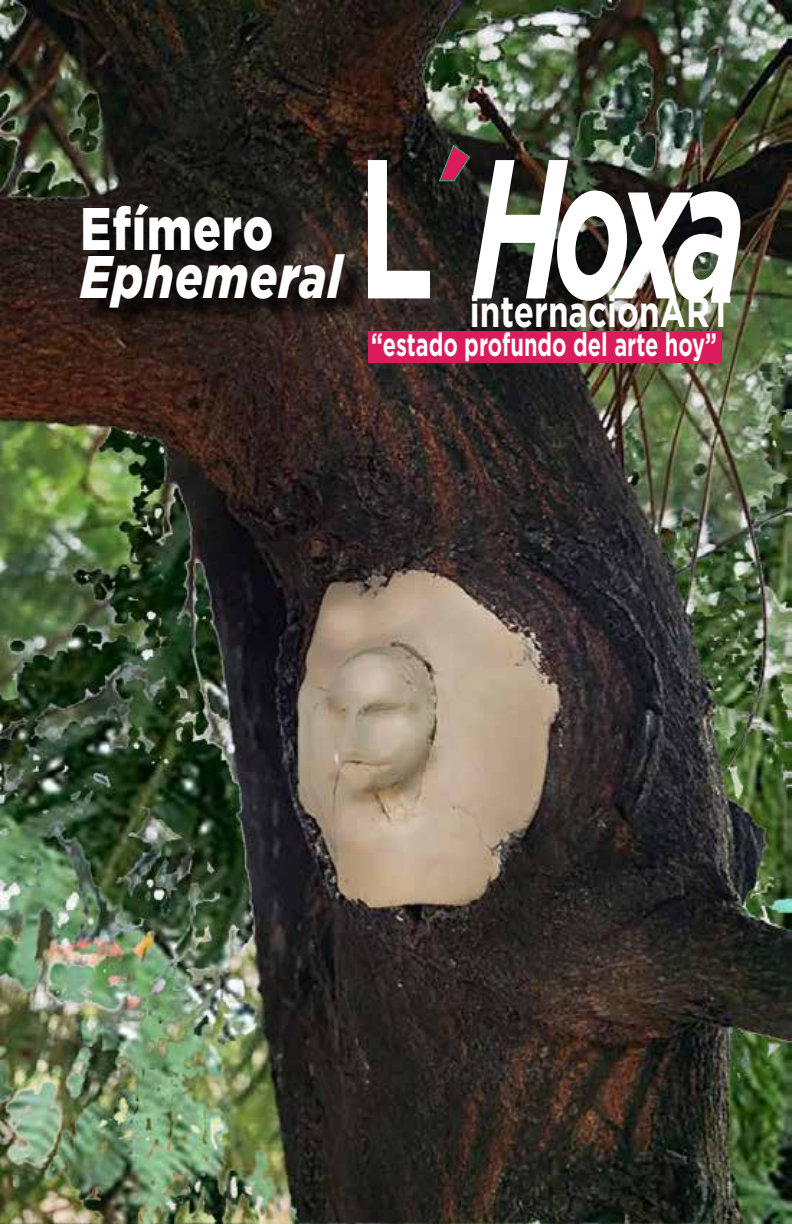
<style>
.page{position:relative;width:792px;height:1224px;background:#fff}
.page>*{position:absolute;margin:0;border:0;box-sizing:border-box;transform-origin:0 0}
.t1{font:italic 700 197.6px "Gotham";color:#fff;scale:.62 1}
.t2{font:italic 900 60px "Gotham";letter-spacing:.025em;color:#fff;scale:.77 1}
.t3{font:900 60px "Gotham";letter-spacing:.025em;color:#fff;scale:.77 1}
.t4{font:700 43.6px "Gotham";color:#fff;scale:.76 1}
.t5{font:700 32.4px "Gotham";color:#fff;scale:.67 1}
.s1{font-style:normal}
.s2{font-style:normal;color:#da1c5c}
</style>
<div class="page">
<img style="left:0;top:0;width:792px;height:1224px">
<svg style="left:84px;top:208px;width:285px;height:125px;background:#201915"></svg>
<svg style="left:439px;top:145px;width:31px;height:36px"></svg>
<div style="left:369px;top:331px;width:353px;height:32px;background:#da1c5c"></div>
<h2 class="t3" style="left:80px;top:194px;width:252px">Efímero</h2>
<h2 class="t2" style="left:80px;top:242px;width:341px">Ephemeral</h2>
<h1 class="t1" style="left:358px;top:114px;width:628px"><span class="s1">L</span><span class="s2">´</span>Hoxa</h1>
<h3 class="t4" style="left:470px;top:287px;width:346px">internacionART</h3>
<p class="t5" style="left:371px;top:326px;width:518px">“estado profundo del arte hoy”</p>
</div>
